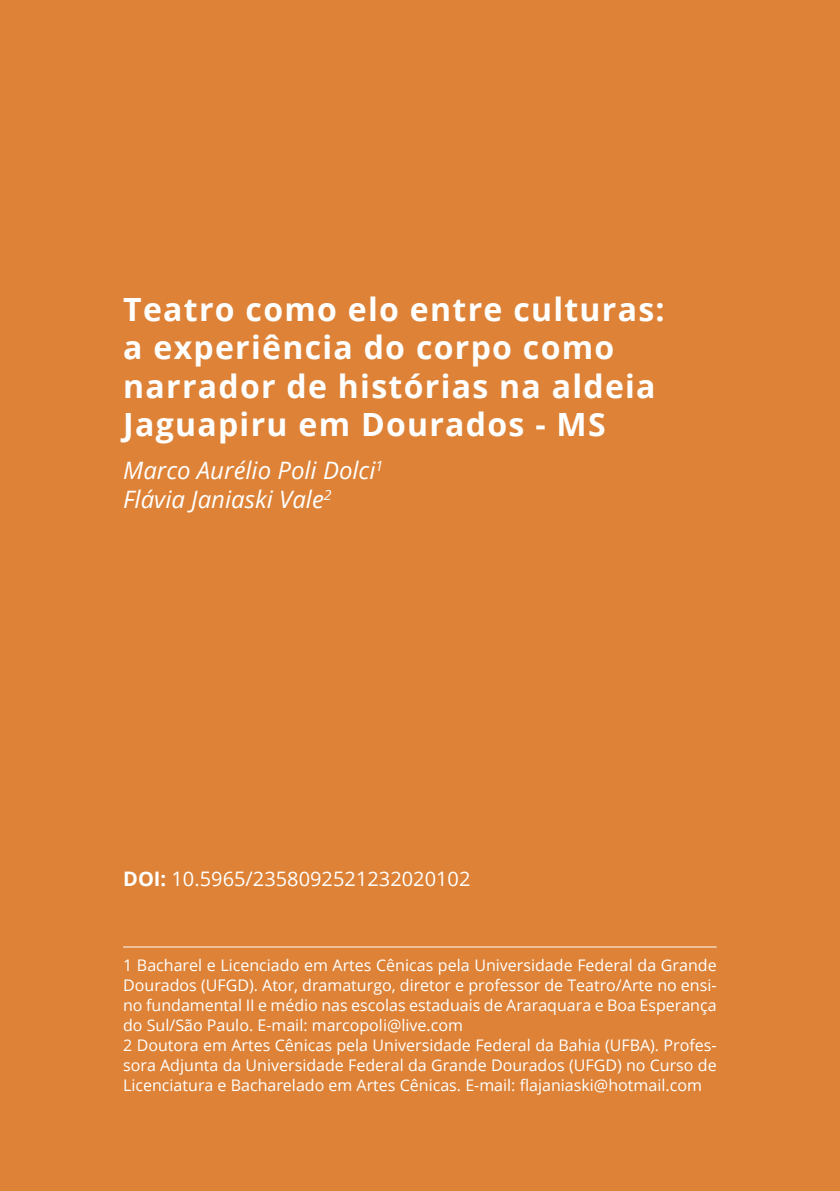
<style>
.page{position:relative;width:840px;height:1191px;background:#fff}
.page>*{position:absolute;margin:0;border:0;box-sizing:border-box;transform-origin:0 0}
.t1{font:700 32px/38.4px "Open Sans";letter-spacing:.04em;color:#fff}
.t2{font:italic 24px/28.8px "Open Sans";color:#fff}
.t3{font:20px "Open Sans";color:#fff}
.t4{font:16px/20px "Open Sans";color:#fff}
.s1{font-weight:700}
</style>
<div class="page">
<div style="left:0;top:0;width:839px;height:1191px;background:#dd8236"></div>
<hr style="left:123px;top:946px;width:593px;height:1px;background:#fff">
<h1 class="t1" style="left:123px;top:289px;width:542px">Teatro como elo entre culturas: a experiência do corpo como narrador de histórias na aldeia<br>Jaguapiru em Dourados - MS</h1>
<h2 class="t2" style="left:123px;top:455px;width:261px">Marco Aurélio Poli Dolci<sup>1<br></sup>Flávia Janiaski Vale<sup>2</sup></h2>
<p class="t3" style="left:123px;top:865px;width:348px"><span class="s1">DOI:</span> 10.5965/2358092521232020102</p>
<p class="t4" style="left:123px;top:955px;width:594px">1 Bacharel e Licenciado em Artes Cênicas pela Universidade Federal da Grande Dourados (UFGD). Ator, dramaturgo, diretor e professor de Teatro/Arte no ensi&shy;no fundamental II e médio nas escolas estaduais de Araraquara e Boa Esperança do Sul/São Paulo. E-mail: marcopoli@live.com<br>2 Doutora em Artes Cênicas pela Universidade Federal da Bahia (UFBA). Profes&shy;sora Adjunta da Universidade Federal da Grande Dourados (UFGD) no Curso de Licenciatura e Bacharelado em Artes Cênicas. E-mail: flajaniaski@hotmail.com</p>
</div>
